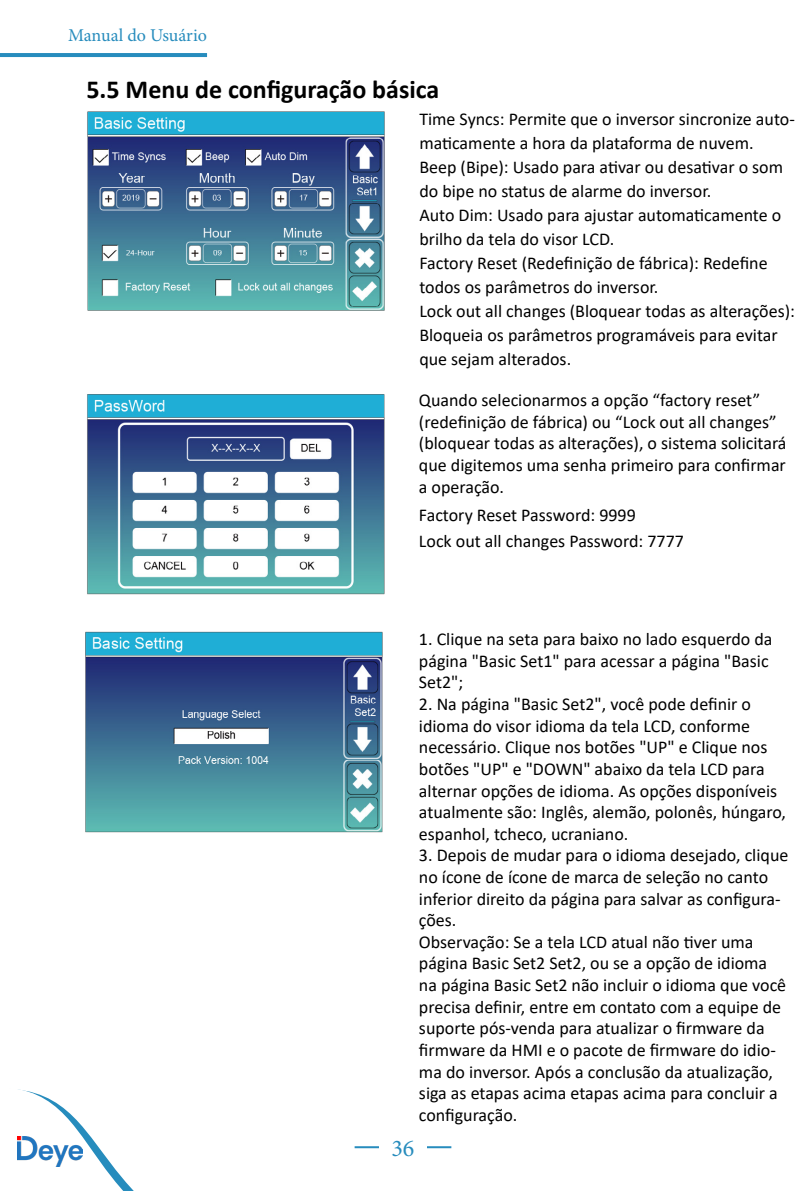
<style>
.page{position:relative;width:806px;height:1191px;background:#fff}
.page>*{position:absolute;margin:0;border:0;box-sizing:border-box;transform-origin:0 0}
.t1{font:700 26px "Calibri";color:#000}
.t2{font:24px "Minion Pro";color:#278cbd}
.t3{font:18px/21.6px "Calibri";color:#000}
.t4{font:18px "Minion Pro";letter-spacing:-.005em;color:#278cbd}
</style>
<div class="page">
<hr style="left:0;top:53px;width:207px;height:4px;background:#278cbd">
<hr style="left:427px;top:1145px;width:24px;height:2px;background:#278cbd">
<hr style="left:355px;top:1145px;width:24px;height:2px;background:#278cbd">
<svg style="left:17px;top:1089px;width:347px;height:101px"></svg>
<img style="left:18px;top:1136px;width:64px;height:29px">
<img style="left:87px;top:111px;width:298px;height:200px">
<img style="left:85px;top:631px;width:298px;height:201px">
<img style="left:87px;top:394px;width:298px;height:201px">
<p class="t4" style="left:68px;top:23px;width:140px">Manual do Usuário</p>
<h1 class="t1" style="left:86px;top:70px;width:354px">5.5 Menu de configuração básica</h1>
<p class="t3" style="left:419px;top:106px;width:377px;line-height:24px">Time Syncs: Permite que o inversor sincronize auto&shy;maticamente a hora da plataforma de nuvem.<br>Beep (Bipe): Usado para ativar ou desativar o som do bipe no status de alarme do inversor.<br>Auto Dim: Usado para ajustar automaticamente o brilho da tela do visor LCD.<br>Factory Reset (Redefinição de fábrica): Redefine todos os parâmetros do inversor.<br>Lock out all changes (Bloquear todas as alterações):<br>Bloqueia os parâmetros programáveis para evitar que sejam alterados.</p>
<p class="t3" style="left:419px;top:389px;width:369px">Quando selecionarmos a opção “factory reset” (redefinição de fábrica) ou “Lock out all changes” (bloquear todas as alterações), o sistema solicitará que digitemos uma senha primeiro para confirmar a operação.</p>
<p class="t3" style="left:419px;top:501px;width:267px;line-height:26px">Factory Reset Password: 9999<br>Lock out all changes Password: 7777</p>
<p class="t3" style="left:419px;top:627px;width:355px">1. Clique na seta para baixo no lado esquerdo da página "Basic Set1" para acessar a página "Basic<br>Set2";</p>
<p class="t3" style="left:419px;top:692px;width:369px">2. Na página "Basic Set2", você pode definir o idioma do visor idioma da tela LCD, conforme necessário. Clique nos botões "UP" e Clique nos botões "UP" e "DOWN" abaixo da tela LCD para alternar opções de idioma. As opções disponíveis atualmente são: Inglês, alemão, polonês, húngaro, espanhol, tcheco, ucraniano.</p>
<p class="t3" style="left:419px;top:843px;width:371px">3. Depois de mudar para o idioma desejado, clique no ícone de ícone de marca de seleção no canto inferior direito da página para salvar as configura&shy;ções.<br>Observação: Se a tela LCD atual não tiver uma página Basic Set2 Set2, ou se a opção de idioma na página Basic Set2 não incluir o idioma que você precisa definir, entre em contato com a equipe de suporte pós-venda para atualizar o firmware da firmware da HMI e o pacote de firmware do idio&shy;ma do inversor. Após a conclusão da atualização, siga as etapas acima etapas acima para concluir a configuração.</p>
<h2 class="t2" style="left:391px;top:1131px;width:25px">36</h2>
</div>
